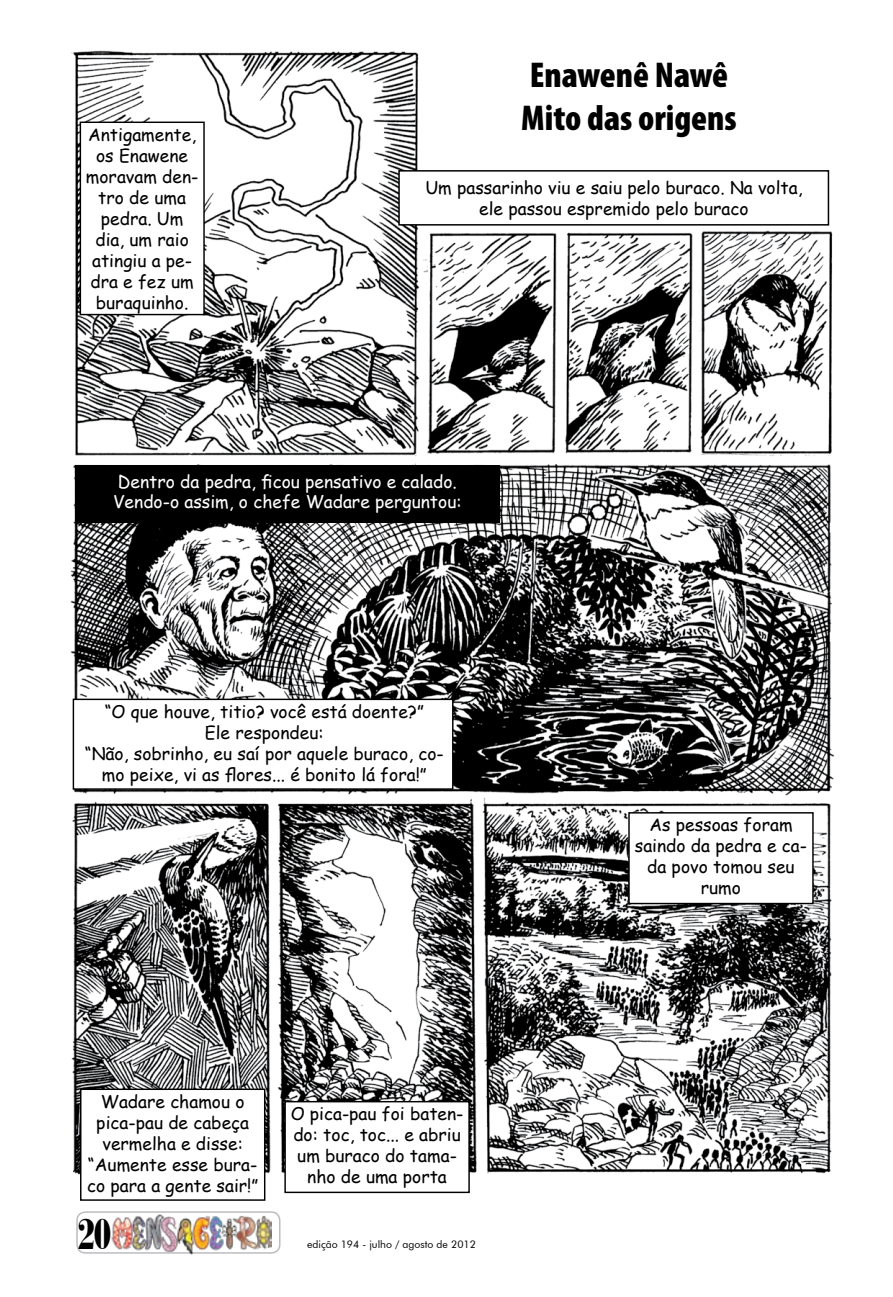
<style>
.page{position:relative;width:893px;height:1297px;background:#fff}
.page>*{position:absolute;margin:0;border:0;box-sizing:border-box;transform-origin:0 0}
.t1{font:900 condensed 45px "Bauer Bodoni BT";color:#000;scale:.8 1}
.t2{font:900 condensed 36px/43.2px "Myriad Pro";color:#000}
.t3{font:17.4px/21px "Comic Sans MS";color:#000;text-align:center}
.t4{font:17.4px/21px "Comic Sans MS";color:#fff}
.t5{font:10.5px "Futura BT";color:#000}
</style>
<div class="page">
<img style="left:70px;top:50px;width:764px;height:1150px">
<div style="left:73px;top:699px;width:380px;height:90px;background:#fff"></div>
<div style="left:73px;top:699px;width:380px;height:91px;border:1px solid #000"></div>
<div style="left:81px;top:1089px;width:184px;height:111px;background:#fff"></div>
<div style="left:80px;top:1088px;width:185px;height:113px;border:1px solid #000"></div>
<div style="left:285px;top:1102px;width:184px;height:90px;background:#fff"></div>
<div style="left:284px;top:1101px;width:186px;height:92px;border:1px solid #000"></div>
<div style="left:629px;top:813px;width:184px;height:90px;background:#fff"></div>
<div style="left:628px;top:812px;width:186px;height:92px;border:1px solid #000"></div>
<div style="left:75px;top:465px;width:425px;height:58px;background:#000"></div>
<div style="left:80px;top:122px;width:124px;height:193px;background:#fff"></div>
<div style="left:80px;top:122px;width:125px;height:193px;border:1px solid #000"></div>
<div style="left:399px;top:171px;width:429px;height:54px;background:#fff"></div>
<div style="left:398px;top:170px;width:431px;height:56px;border:2px solid #000"></div>
<div style="left:76px;top:1211px;width:204px;height:43px;border:2px solid #bcbdc0;border-radius:9px"></div>
<img style="left:110px;top:1212px;width:162px;height:43px">
<p class="t3" style="left:86px;top:124px;width:114px">Antigamente, os Enawene moravam den&shy;tro de uma pedra. Um dia, um raio atingiu a pe&shy;dra e fez um buraquinho.</p>
<h2 class="t2" style="left:521px;top:52px;width:217px">Enawenê Nawê<br>Mito das origens</h2>
<p class="t3" style="left:425px;top:176px;width:379px">Um passarinho viu e saiu pelo buraco. Na volta, ele passou espremido pelo buraco</p>
<p class="t4" style="left:113px;top:470px;width:350px">Dentro da pedra, ficou pensativo e calado.<br>Vendo-o assim, o chefe Wadare perguntou:</p>
<p class="t3" style="left:85px;top:701px;width:361px">“O que houve, titio? você está doente?”<br>Ele respondeu:<br>“Não, sobrinho, eu saí por aquele buraco, co&shy;mo peixe, vi as flores... é bonito lá fora!”</p>
<p class="t3" style="left:87px;top:1090px;width:173px">Wadare chamou o pica-pau de cabeça vermelha e disse: “Aumente esse bura&shy;co para a gente sair!”</p>
<h1 class="t1" style="left:78px;top:1205px;width:43px">20</h1>
<p class="t3" style="left:291px;top:1103px;width:174px">O pica-pau foi baten&shy;do: toc, toc... e abriu um buraco do tama&shy;nho de uma porta</p>
<p class="t5" style="left:307px;top:1237px;width:170px">edição 194 - julho / agosto de 2012</p>
<p class="t3" style="left:635px;top:814px;width:174px">As pessoas foram saindo da pedra e ca&shy;da povo tomou seu rumo</p>
</div>
